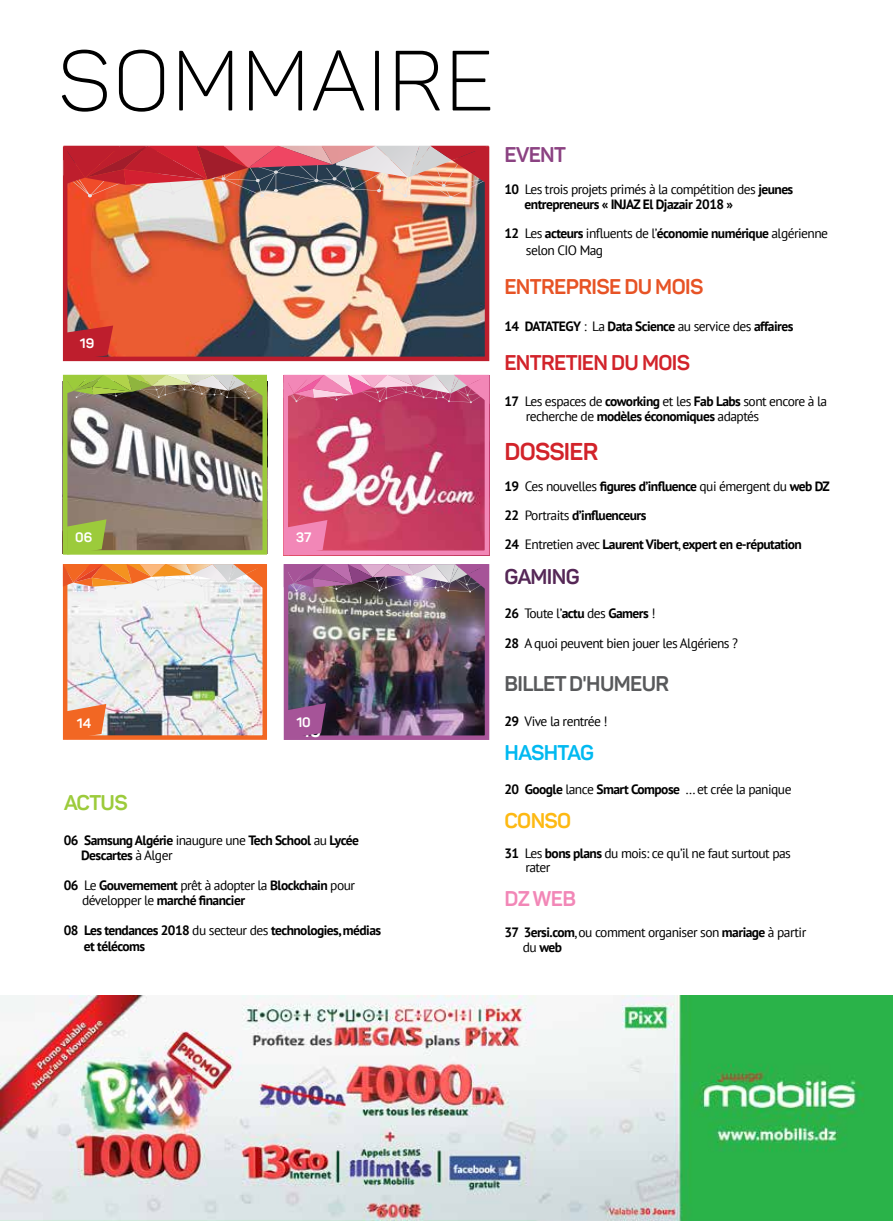
<style>
.page{position:relative;width:893px;height:1221px;background:#fff}
.page>*{position:absolute;margin:0;border:0;box-sizing:border-box;transform-origin:0 0}
.t1{font:700 24px "Panton";letter-spacing:-.03em;color:#d2232a}
.t2{font:700 21px "Panton";letter-spacing:-.03em;color:#e75325}
.t3{font:700 21px "Panton";letter-spacing:-.03em;color:#d2232a}
.t4{font:700 21px "Panton";letter-spacing:-.03em;color:#58595b}
.t5{font:700 21px "Panton";letter-spacing:-.035em;color:#00b9f1}
.t6{font:700 21px "Panton";letter-spacing:-.03em;color:#552756}
.t7{font:700 21px "Panton";letter-spacing:-.03em;color:#9ccb3b}
.t8{font:700 21px "Panton";letter-spacing:-.03em;color:#8b4282}
.t9{font:700 21px "Panton";letter-spacing:-.03em;color:#fdb913}
.t10{font:700 21px "Panton";color:#f287b7}
.t11{font:700 18px "Panton";color:#fff}
.t12{font:700 13.5px/15px "PT Sans";letter-spacing:-.04em;color:#000}
.t13{font:13.5px/15px "PT Sans";letter-spacing:-.04em;color:#000}
.t14{font:700 13.5px "Panton";color:#fff}
.s1{font-weight:400}
.s2{font-weight:700}
</style>
<div class="page">
<svg style="left:62px;top:50px;width:428px;height:62px"></svg>
<img style="left:289px;top:404px;width:195px;height:146px">
<div style="left:284px;top:375px;width:205px;height:180px;border:4px solid #f287b7"></div>
<svg style="left:284px;top:375px;width:205px;height:29px;background:#d97b9f"></svg>
<svg style="left:288px;top:520px;width:39px;height:35px"></svg>
<img style="left:68px;top:591px;width:194px;height:143px">
<div style="left:63px;top:564px;width:204px;height:175px;border:4px solid #f26723"></div>
<svg style="left:63px;top:564px;width:203px;height:27px"></svg>
<svg style="left:67px;top:704px;width:39px;height:35px"></svg>
<img style="left:68px;top:399px;width:194px;height:150px">
<div style="left:63px;top:375px;width:204px;height:179px;border:4px solid #9ccb3b"></div>
<svg style="left:67px;top:519px;width:39px;height:35px"></svg>
<svg style="left:63px;top:375px;width:204px;height:24px;background:#95a05e"></svg>
<img style="left:68px;top:197px;width:416px;height:159px">
<div style="left:63px;top:146px;width:426px;height:215px;border:4px solid #be1e2d"></div>
<img style="left:63px;top:146px;width:426px;height:51px">
<svg style="left:65px;top:325px;width:48px;height:36px;background:#bb2832"></svg>
<img style="left:289px;top:591px;width:195px;height:144px">
<div style="left:284px;top:564px;width:205px;height:176px;border:4px solid #a65498"></div>
<svg style="left:286px;top:703px;width:40px;height:35px"></svg>
<img style="left:284px;top:564px;width:204px;height:27px">
<img style="left:0;top:995px;width:893px;height:225px">
<h3 class="t11" style="left:74px;top:335px;width:22px">16<sup>19</sup></h3>
<p class="t14" style="left:75px;top:528px;width:19px">06</p>
<p class="t14" style="left:77px;top:714px;width:16px">14</p>
<p class="t14" style="left:296px;top:529px;width:17px">37</p>
<p class="t14" style="left:296px;top:714px;width:16px">10</p>
<h3 class="t11" style="left:302px;top:719px;width:21px">10</h3>
<h2 class="t7" style="left:64px;top:789px;width:65px">ACTUS</h2>
<p class="t12" style="left:81px;top:832px;width:279px;text-indent:-17px">06 Samsung Algérie <span class="s1">inaugure une</span> Tech School <span class="s1">au</span> Lycée<br>Descartes <span class="s1">à Alger</span></p>
<p class="t12" style="left:82px;top:877px;width:274px;text-indent:-18px">06 <span class="s1">Le</span> Gouvernement <span class="s1">prêt à adopter la</span> Blockchain <span class="s1">pour développer le</span> marché financier</p>
<p class="t12" style="left:84px;top:921px;width:299px;line-height:16.2px;text-indent:-20px">08 Les tendances 2018 <span class="s1">du secteur des</span> technologies, médias et télécoms</p>
<h2 class="t8" style="left:504px;top:142px;width:63px">EVENT</h2>
<p class="t12" style="left:525px;top:181px;width:270px;text-indent:-20px">10 <span class="s1">Les trois projets primés à la compétition des</span> jeunes entrepreneurs « INJAZ El Djazair 2018 »</p>
<p class="t13" style="left:526px;top:225px;width:304px;line-height:16.2px;text-indent:-21px"><span class="s2">12</span> Les <span class="s2">acteurs</span> influents de l’<span class="s2">économie numérique</span> algérienne selon CIO Mag</p>
<h2 class="t2" style="left:504px;top:273px;width:200px">ENTREPRISE DU MOIS</h2>
<p class="t12" style="left:504px;top:318px;width:290px">14 DATATEGY <span class="s1">: La</span> Data Science <span class="s1">au service des</span> affaires</p>
<h2 class="t3" style="left:504px;top:349px;width:187px">ENTRETIEN DU MOIS</h2>
<p class="t13" style="left:526px;top:393px;width:303px;text-indent:-21px"><span class="s2">17</span> Les espaces de <span class="s2">coworking</span> et les <span class="s2">Fab Labs</span> sont encore à la recherche de <span class="s2">modèles économiques</span> adaptés</p>
<h1 class="t1" style="left:504px;top:436px;width:95px">DOSSIER</h1>
<p class="t12" style="left:504px;top:472px;width:327px;line-height:28.5px">19 <span class="s1">Ces nouvelles</span> figures d’influence <span class="s1">qui émergent du</span> web DZ<br>22 <span class="s1">Portraits</span> d’influenceurs</p>
<p class="t12" style="left:504px;top:536px;width:299px">24 <span class="s1">Entretien avec</span> Laurent Vibert<span class="s1">,</span> expert en e-réputation</p>
<h2 class="t6" style="left:504px;top:563px;width:77px">GAMING</h2>
<p class="t13" style="left:504px;top:598px;width:235px;line-height:29.7px"><span class="s2">26</span> Toute l’<span class="s2">actu</span> des <span class="s2">Gamers</span> !<br><span class="s2">28</span> A quoi peuvent bien jouer les Algériens ?</p>
<h2 class="t4" style="left:504px;top:670px;width:166px">BILLET D'HUMEUR</h2>
<p class="t13" style="left:504px;top:713px;width:105px"><span class="s2">29</span> Vive la rentrée !</p>
<h2 class="t5" style="left:504px;top:739px;width:91px">HASHTAG</h2>
<p class="t13" style="left:504px;top:781px;width:289px"><span class="s2">20 Google</span> lance <span class="s2">Smart Compose</span> … et crée la panique</p>
<h2 class="t9" style="left:504px;top:808px;width:68px">CONSO</h2>
<p class="t13" style="left:525px;top:846px;width:267px;line-height:13.5px;text-indent:-21px"><span class="s2">31</span> Les <span class="s2">bons plans</span> du mois: ce qu’il ne faut surtout pas rater</p>
<h2 class="t10" style="left:504px;top:885px;width:73px">DZ WEB</h2>
<p class="t13" style="left:523px;top:924px;width:285px;text-indent:-18px"><span class="s2">37 3ersi.com</span>, ou comment organiser son <span class="s2">mariage</span> à partir du <span class="s2">web</span></p>
</div>
